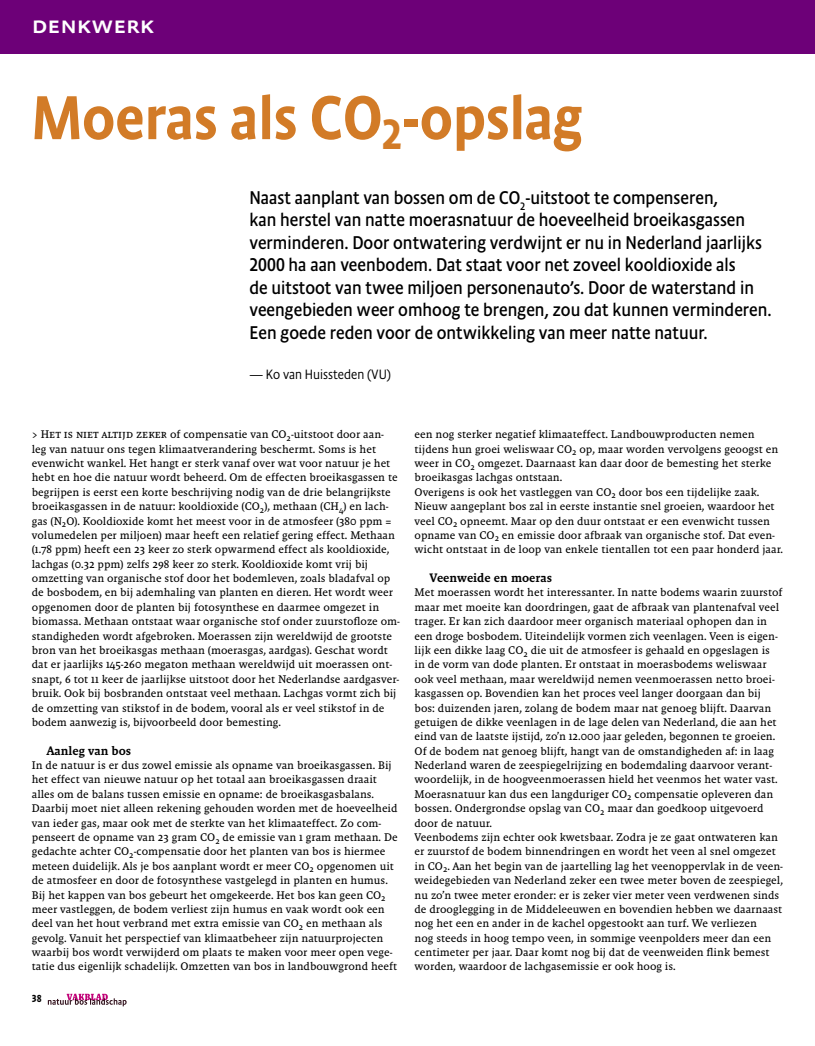
<style>
.page{position:relative;width:815px;height:1046px;background:#fff}
.page>*{position:absolute;margin:0;border:0;box-sizing:border-box;transform-origin:0 0}
.t1{font:500 62.88px "Absara Sans LF Head";color:#d27b27}
.t2{font:25px "Absara Sans TF Medium SC";color:#fff}
.t3{font:18.75px/22.5px "Absara Sans TF Head";color:#000}
.t4{font:300 13.75px "Absara Sans TF Head";color:#000}
.t5{font:12.5px "Malaga Med";color:#000}
.t6{font:11.25px/14.4px "Malaga Reg";color:#000}
.t7{font:500 10.38px "Absara Sans TF Head";color:#000}
.s1{font-family:"Malaga SC Reg"}
</style>
<div class="page">
<svg style="left:48px;top:993px;width:79px;height:13px"></svg>
<div style="left:0;top:0;width:815px;height:53px;background:#6d0078"></div>
<h2 class="t2" style="left:32px;top:11px;width:124px">denkwerk</h2>
<h1 class="t1" style="left:32px;top:80px;width:553px">Moeras als CO<sub>2</sub>-opslag</h1>
<p class="t3" style="left:249px;top:186px;width:524px">Naast aanplant van bossen om de CO<sub>2</sub>-uitstoot te compenseren,<br>kan herstel van natte moerasnatuur de hoeveelheid broeikasgassen verminderen. Door ontwatering verdwijnt er nu in Nederland jaarlijks 2000 ha aan veenbodem. Dat staat voor net zoveel kooldioxide als<br>de uitstoot van twee miljoen personenauto’s. Door de waterstand in veengebieden weer omhoog te brengen, zou dat kunnen verminderen.<br>Een goede reden voor de ontwikkeling van meer natte natuur.</p>
<p class="t4" style="left:249px;top:366px;width:143px">— Ko van Huissteden (VU)</p>
<p class="t6" style="left:32px;top:427px;width:370px">&gt; <span class="s1">Het is niet altijd zeker</span> of compensatie van CO<sub>2</sub>-uitstoot door aan&shy;leg van natuur ons tegen klimaatverandering beschermt. Soms is het evenwicht wankel. Het hangt er sterk vanaf over wat voor natuur je het hebt en hoe die natuur wordt beheerd. Om de effecten broeikasgassen te begrijpen is eerst een korte beschrijving nodig van de drie belangrijkste broeikasgassen in de natuur: kooldioxide (CO<sub>2</sub>), methaan (CH<sub>4</sub>) en lach&shy;gas (N<sub>2</sub>O). Kooldioxide komt het meest voor in de atmosfeer (380 ppm = volumedelen per miljoen) maar heeft een relatief gering effect. Methaan (1.78 ppm) heeft een 23 keer zo sterk opwarmend effect als kooldioxide, lachgas (0.32 ppm) zelfs 298 keer zo sterk. Kooldioxide komt vrij bij omzetting van organische stof door het bodemleven, zoals bladafval op de bosbodem, en bij ademhaling van planten en dieren. Het wordt weer opgenomen door de planten bij fotosynthese en daarmee omgezet in biomassa. Methaan ontstaat waar organische stof onder zuurstofloze om&shy;standigheden wordt afgebroken. Moerassen zijn wereldwijd de grootste bron van het broeikasgas methaan (moerasgas, aardgas). Geschat wordt dat er jaarlijks 145-260 megaton methaan wereldwijd uit moerassen ont&shy;snapt, 6 tot 11 keer de jaarlijkse uitstoot door het Nederlandse aardgasver&shy;bruik. Ook bij bosbranden ontstaat veel methaan. Lachgas vormt zich bij de omzetting van stikstof in de bodem, vooral als er veel stikstof in de bodem aanwezig is, bijvoorbeeld door bemesting.</p>
<p class="t5" style="left:47px;top:743px;width:86px">Aanleg van bos</p>
<p class="t6" style="left:32px;top:758px;width:367px">In de natuur is er dus zowel emissie als opname van broeikasgassen. Bij het effect van nieuwe natuur op het totaal aan broeikasgassen draait alles om de balans tussen emissie en opname: de broeikasgasbalans.<br>Daarbij moet niet alleen rekening gehouden worden met de hoeveelheid van ieder gas, maar ook met de sterkte van het klimaateffect. Zo com&shy;penseert de opname van 23 gram CO<sub>2</sub> de emissie van 1 gram methaan. De gedachte achter CO<sub>2</sub>-compensatie door het planten van bos is hiermee meteen duidelijk. Als je bos aanplant wordt er meer CO<sub>2</sub> opgenomen uit de atmosfeer en door de fotosynthese vastgelegd in planten en humus.<br>Bij het kappen van bos gebeurt het omgekeerde. Het bos kan geen CO<sub>2 </sub>meer vastleggen, de bodem verliest zijn humus en vaak wordt ook een deel van het hout verbrand met extra emissie van CO<sub>2</sub> en methaan als gevolg. Vanuit het perspectief van klimaatbeheer zijn natuurprojecten waarbij bos wordt verwijderd om plaats te maken voor meer open vege&shy;tatie dus eigenlijk schadelijk. Omzetten van bos in landbouwgrond heeft</p>
<p class="t7" style="left:32px;top:991px;width:11px">38</p>
<p class="t6" style="left:415px;top:427px;width:370px">een nog sterker negatief klimaateffect. Landbouwproducten nemen tijdens hun groei weliswaar CO<sub>2</sub> op, maar worden vervolgens geoogst en weer in CO<sub>2</sub> omgezet. Daarnaast kan daar door de bemesting het sterke broeikasgas lachgas ontstaan.<br>Overigens is ook het vastleggen van CO<sub>2</sub> door bos een tijdelijke zaak.<br>Nieuw aangeplant bos zal in eerste instantie snel groeien, waardoor het veel CO<sub>2</sub> opneemt. Maar op den duur ontstaat er een evenwicht tussen opname van CO<sub>2</sub> en emissie door afbraak van organische stof. Dat even&shy;wicht ontstaat in de loop van enkele tientallen tot een paar honderd jaar.</p>
<p class="t5" style="left:430px;top:570px;width:124px">Veenweide en moeras</p>
<p class="t6" style="left:415px;top:585px;width:370px">Met moerassen wordt het interessanter. In natte bodems waarin zuurstof maar met moeite kan doordringen, gaat de afbraak van plantenafval veel trager. Er kan zich daardoor meer organisch materiaal ophopen dan in een droge bosbodem. Uiteindelijk vormen zich veenlagen. Veen is eigen&shy;lijk een dikke laag CO<sub>2</sub> die uit de atmosfeer is gehaald en opgeslagen is in de vorm van dode planten. Er ontstaat in moerasbodems weliswaar ook veel methaan, maar wereldwijd nemen veenmoerassen netto broei&shy;kasgassen op. Bovendien kan het proces veel langer doorgaan dan bij bos: duizenden jaren, zolang de bodem maar nat genoeg blijft. Daarvan getuigen de dikke veenlagen in de lage delen van Nederland, die aan het eind van de laatste ijstijd, zo’n 12.000 jaar geleden, begonnen te groeien.<br>Of de bodem nat genoeg blijft, hangt van de omstandigheden af: in laag Nederland waren de zeespiegelrijzing en bodemdaling daarvoor verant&shy;woordelijk, in de hoogveenmoerassen hield het veenmos het water vast.<br>Moerasnatuur kan dus een langduriger CO<sub>2</sub> compensatie opleveren dan bossen. Ondergrondse opslag van CO<sub>2</sub> maar dan goedkoop uitgevoerd door de natuur.<br>Veenbodems zijn echter ook kwetsbaar. Zodra je ze gaat ontwateren kan er zuurstof de bodem binnendringen en wordt het veen al snel omgezet in CO<sub>2</sub>. Aan het begin van de jaartelling lag het veenoppervlak in de veen&shy;weidegebieden van Nederland zeker een twee meter boven de zeespiegel, nu zo’n twee meter eronder: er is zeker vier meter veen verdwenen sinds de drooglegging in de Middeleeuwen en bovendien hebben we daarnaast nog het een en ander in de kachel opgestookt aan turf. We verliezen<br>nog steeds in hoog tempo veen, in sommige veenpolders meer dan een centimeter per jaar. Daar komt nog bij dat de veenweiden flink bemest worden, waardoor de lachgasemissie er ook hoog is.</p>
</div>
